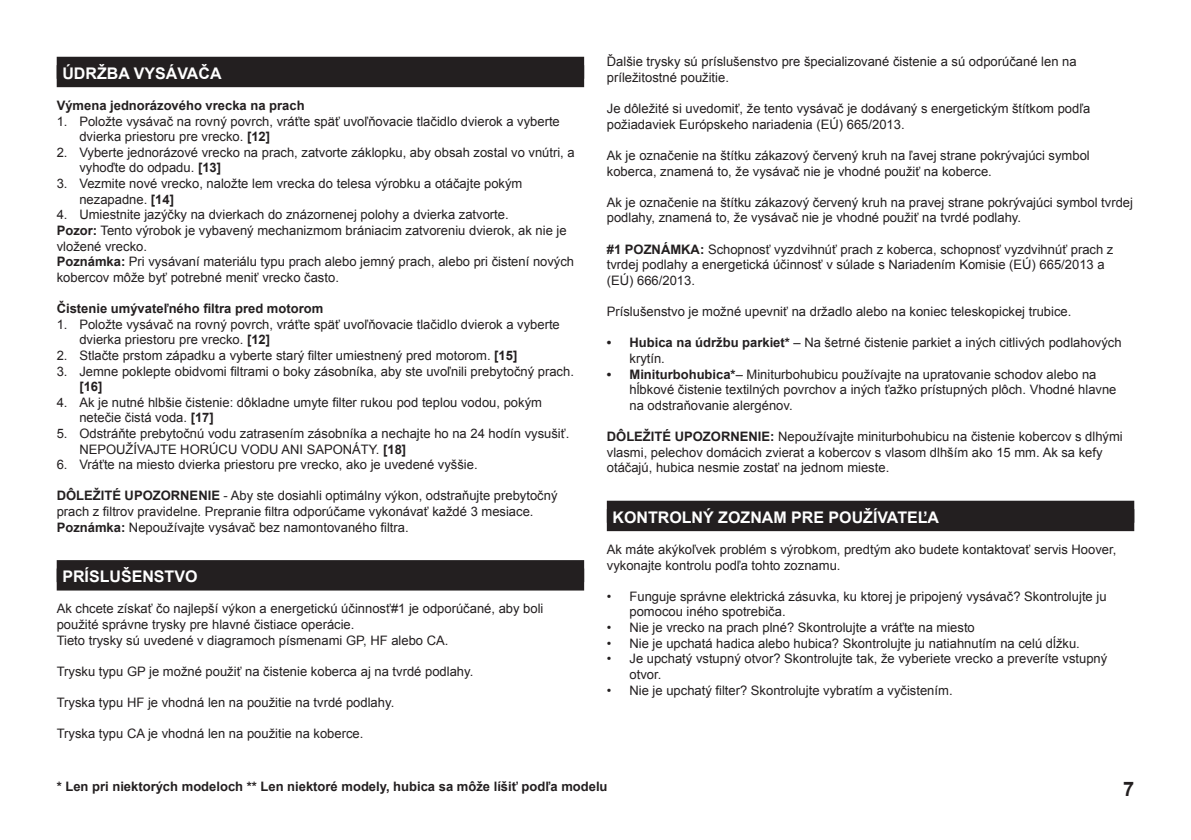
<style>
.page{position:relative;width:1191px;height:840px;background:#fff}
.page>*{position:absolute;margin:0;border:0;box-sizing:border-box;transform-origin:0 0}
.t1{font:700 20px "Arial";color:#231f20}
.Podnadpis{font:700 16px "Arial";color:#fff}
.Základný_text{font:13px/15.6px "Arial";color:#231f20}
.Odsadene_4{font:13px/15.6px "Arial";color:#231f20}
.Základný_text-2{font:700 13px "Arial";color:#231f20}
.s1{font-weight:700}
</style>
<div class="page">
<div style="left:57px;top:57px;width:527px;height:22px;background:#231f20"></div>
<div style="left:57px;top:65px;width:527px;height:22px;background:#231f20"></div>
<div style="left:57px;top:559px;width:527px;height:22px;background:#231f20"></div>
<div style="left:57px;top:568px;width:527px;height:22px;background:#231f20"></div>
<div style="left:607px;top:500px;width:527px;height:22px;background:#231f20"></div>
<div style="left:607px;top:509px;width:527px;height:22px;background:#231f20"></div>
<p class="Podnadpis" style="left:62px;top:62px;width:161px">ÚDRŽBA VYSÁVAČA</p>
<p class="Základný_text-2" style="left:57px;top:97px;width:249px">Výmena jednorázového vrecka na prach</p>
<p class="Odsadene_4" style="left:79px;top:113px;width:482px;text-indent:-23px">1. Položte vysávač na rovný povrch, vráťte späť uvoľňovacie tlačidlo dvierok a vyberte dvierka priestoru pre vrecko. <span class="s1">[12]</span></p>
<p class="Odsadene_4" style="left:79px;top:144px;width:497px;text-indent:-23px">2. Vyberte jednorázové vrecko na prach, zatvorte záklopku, aby obsah zostal vo vnútri, a vyhoďte do odpadu. <span class="s1">[13]</span></p>
<p class="Odsadene_4" style="left:79px;top:176px;width:444px;text-indent:-23px">3. Vezmite nové vrecko, naložte lem vrecka do telesa výrobku a otáčajte pokým nezapadne. <span class="s1">[14]</span></p>
<p class="Odsadene_4" style="left:57px;top:207px;width:453px">4. Umiestnite jazýčky na dvierkach do znázornenej polohy a dvierka zatvorte.</p>
<p class="Základný_text" style="left:57px;top:222px;width:511px"><span class="s1">Pozor:</span> Tento výrobok je vybavený mechanizmom brániacim zatvoreniu dvierok, ak nie je vložené vrecko.</p>
<p class="Základný_text" style="left:57px;top:254px;width:519px"><span class="s1">Poznámka:</span> Pri vysávaní materiálu typu prach alebo jemný prach, alebo pri čistení nových kobercov môže byť potrebné meniť vrecko často.</p>
<p class="Základný_text-2" style="left:57px;top:299px;width:268px">Čistenie umývateľného filtra pred motorom</p>
<p class="Odsadene_4" style="left:79px;top:316px;width:482px;text-indent:-23px">1. Položte vysávač na rovný povrch, vráťte späť uvoľňovacie tlačidlo dvierok a vyberte dvierka priestoru pre vrecko. <span class="s1">[12]</span></p>
<p class="Odsadene_4" style="left:57px;top:347px;width:462px">2. Stlačte prstom západku a vyberte starý filter umiestnený pred motorom. <span class="s1">[15]</span></p>
<p class="Odsadene_4" style="left:79px;top:363px;width:496px;text-indent:-23px">3. Jemne poklepte obidvomi filtrami o boky zásobníka, aby ste uvoľnili prebytočný prach. <span class="s1">[16]</span></p>
<p class="Odsadene_4" style="left:79px;top:394px;width:464px;text-indent:-23px">4. Ak je nutné hlbšie čistenie: dôkladne umyte filter rukou pod teplou vodou, pokým netečie čistá voda. <span class="s1">[17]</span></p>
<p class="Odsadene_4" style="left:79px;top:425px;width:491px;text-indent:-23px">5. Odstráňte prebytočnú vodu zatrasením zásobníka a nechajte ho na 24 hodín vysušiť.<br>NEPOUŽÍVAJTE HORÚCU VODU ANI SAPONÁTY. <span class="s1">[18]</span></p>
<p class="Odsadene_4" style="left:57px;top:456px;width:422px">6. Vráťte na miesto dvierka priestoru pre vrecko, ako je uvedené vyššie.</p>
<p class="Základný_text" style="left:57px;top:488px;width:502px"><span class="s1">DÔLEŽITÉ UPOZORNENIE</span> - Aby ste dosiahli optimálny výkon, odstraňujte prebytočný prach z filtrov pravidelne. Prepranie filtra odporúčame vykonávať každé 3 mesiace.</p>
<p class="Základný_text" style="left:57px;top:519px;width:353px"><span class="s1">Poznámka:</span> Nepoužívajte vysávač bez namontovaného filtra.</p>
<p class="Podnadpis" style="left:62px;top:565px;width:137px">PRÍSLUŠENSTVO</p>
<p class="Základný_text" style="left:57px;top:600px;width:488px">Ak chcete získať čo najlepší výkon a energetickú účinnosť#1 je odporúčané, aby boli použité správne trysky pre hlavné čistiace operácie.</p>
<p class="Základný_text" style="left:57px;top:632px;width:393px">Tieto trysky sú uvedené v diagramoch písmenami GP, HF alebo CA.</p>
<p class="Základný_text" style="left:57px;top:663px;width:418px">Trysku typu GP je možné použiť na čistenie koberca aj na tvrdé podlahy.</p>
<p class="Základný_text" style="left:57px;top:694px;width:339px">Tryska typu HF je vhodná len na použitie na tvrdé podlahy.</p>
<p class="Základný_text" style="left:57px;top:725px;width:308px">Tryska typu CA je vhodná len na použitie na koberce.</p>
<p class="Základný_text" style="left:607px;top:54px;width:471px">Ďalšie trysky sú príslušenstvo pre špecializované čistenie a sú odporúčané len na príležitostné použitie.</p>
<p class="Základný_text" style="left:607px;top:101px;width:485px">Je dôležité si uvedomiť, že tento vysávač je dodávaný s energetickým štítkom podľa požiadaviek Európskeho nariadenia (EÚ) 665/2013.</p>
<p class="Základný_text" style="left:607px;top:148px;width:484px">Ak je označenie na štítku zákazový červený kruh na ľavej strane pokrývajúci symbol koberca, znamená to, že vysávač nie je vhodné použiť na koberce.</p>
<p class="Základný_text" style="left:607px;top:194px;width:527px">Ak je označenie na štítku zákazový červený kruh na pravej strane pokrývajúci symbol tvrdej podlahy, znamená to, že vysávač nie je vhodné použiť na tvrdé podlahy.</p>
<p class="Základný_text" style="left:607px;top:241px;width:508px"><span class="s1">#1 POZNÁMKA:</span> Schopnosť vyzdvihnúť prach z koberca, schopnosť vyzdvihnúť prach z tvrdej podlahy a energetická účinnosť v súlade s Nariadením Komisie (EÚ) 665/2013 a (EÚ) 666/2013.</p>
<p class="Základný_text" style="left:607px;top:304px;width:466px">Príslušenstvo je možné upevniť na držadlo alebo na koniec teleskopickej trubice.</p>
<p class="Odsadene_4" style="left:629px;top:335px;width:494px;text-indent:-23px"><span class="s1">• Hubica na údržbu parkiet*</span> – Na šetrné čistenie parkiet a iných citlivých podlahových krytín.</p>
<p class="Odsadene_4" style="left:629px;top:366px;width:488px;text-indent:-23px"><span class="s1">• Miniturbohubica*</span>– Miniturbohubicu používajte na upratovanie schodov alebo na hĺbkové čistenie textilných povrchov a iných ťažko prístupných plôch. Vhodné hlavne na odstraňovanie alergénov.</p>
<p class="Základný_text" style="left:607px;top:428px;width:517px"><span class="s1">DÔLEŽITÉ UPOZORNENIE:</span> Nepoužívajte miniturbohubicu na čistenie kobercov s dlhými vlasmi, pelechov domácich zvierat a kobercov s vlasom dlhším ako 15 mm. Ak sa kefy otáčajú, hubica nesmie zostať na jednom mieste.</p>
<p class="Podnadpis" style="left:612px;top:506px;width:328px">KONTROLNÝ ZOZNAM PRE POUŽÍVATEĽA</p>
<p class="Základný_text" style="left:607px;top:541px;width:511px">Ak máte akýkoľvek problém s výrobkom, predtým ako budete kontaktovať servis Hoover, vykonajte kontrolu podľa tohto zoznamu.</p>
<p class="Odsadene_4" style="left:629px;top:588px;width:478px;text-indent:-23px">• Funguje správne elektrická zásuvka, ku ktorej je pripojený vysávač? Skontrolujte ju pomocou iného spotrebiča.</p>
<p class="Odsadene_4" style="left:607px;top:619px;width:369px">• Nie je vrecko na prach plné? Skontrolujte a vráťte na miesto</p>
<p class="Odsadene_4" style="left:607px;top:635px;width:474px">• Nie je upchatá hadica alebo hubica? Skontrolujte ju natiahnutím na celú dĺžku.</p>
<p class="Odsadene_4" style="left:629px;top:650px;width:479px;text-indent:-23px">• Je upchatý vstupný otvor? Skontrolujte tak, že vyberiete vrecko a preveríte vstupný otvor.</p>
<p class="Odsadene_4" style="left:607px;top:682px;width:347px">• Nie je upchatý filter? Skontrolujte vybratím a vyčistením.</p>
<p class="Základný_text-2" style="left:57px;top:777px;width:552px">* Len pri niektorých modeloch ** Len niektoré modely, hubica sa môže líšiť podľa modelu</p>
<h1 class="t1" style="left:1123px;top:775px;width:13px">7</h1>
</div>
